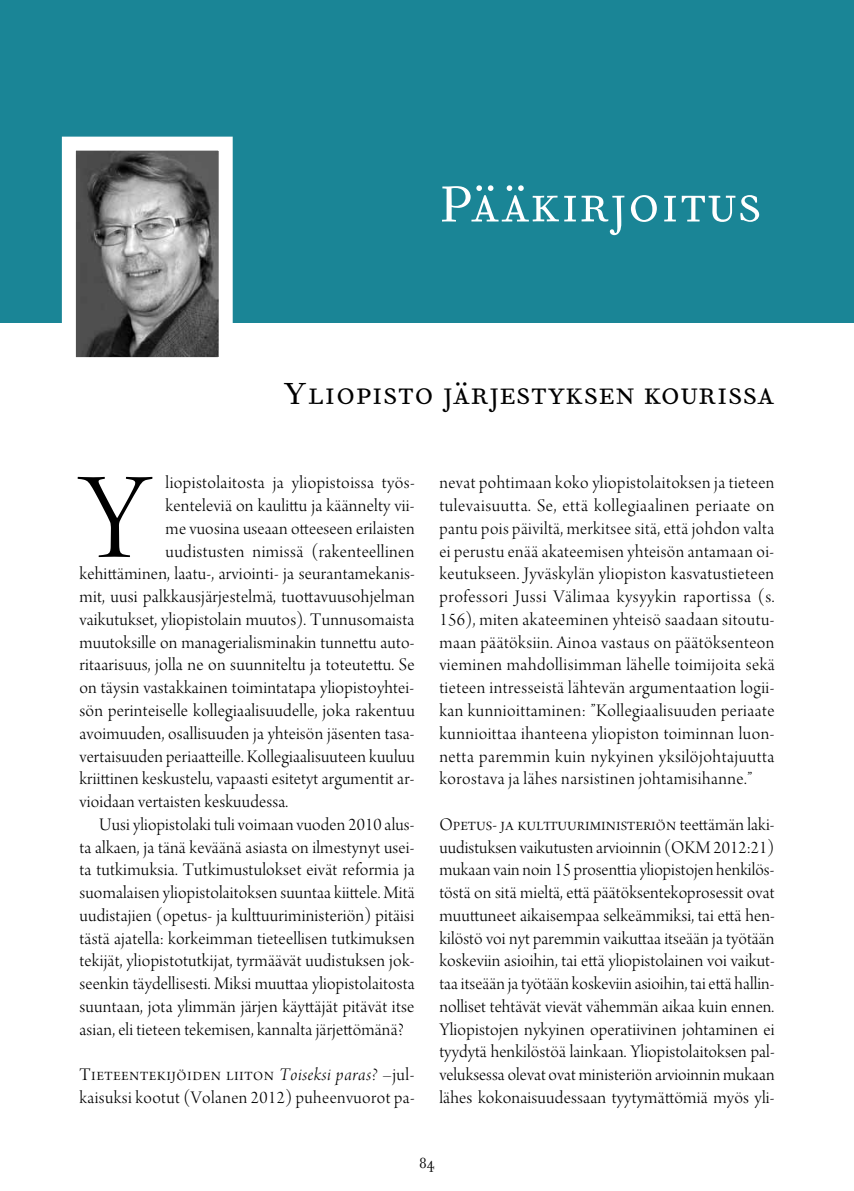
<style>
.page{position:relative;width:854px;height:1191px;background:#fff}
.page>*{position:absolute;margin:0;border:0;box-sizing:border-box;transform-origin:0 0}
.t1{font:129.5px "Arno Pro Light Display";color:#000}
.t2{font:61.25px "Fournier MT Regular SC";color:#fff}
.t3{font:36.75px "Fournier MT Regular SC";color:#000}
.t4{font:18.72px/22.8px "Arno Pro Light Display";letter-spacing:.025em;color:#000;text-align:justify}
.t5{font:18.72px "Arno Pro Light Display";letter-spacing:.065em;color:#000}
.t6{font:15.75px "Filosofia";color:#000}
.s1{font-family:"Arno Pro Light Italic Display"}
</style>
<div class="page">
<div style="left:0;top:0;width:853px;height:323px;background:#1a8596"></div>
<img style="left:77px;top:152px;width:141px;height:204px">
<div style="left:62px;top:137px;width:171px;height:234px;border:14px solid #fff"></div>
<h2 class="t2" style="left:439px;top:172px;width:323px">Pääkirjoitus</h2>
<h3 class="t3" style="left:283px;top:374px;width:492px">Yliopisto järjestyksen kourissa</h3>
<h1 class="t1" style="left:79px;top:448px;width:71px">Y</h1>
<p class="t4" style="left:165px;top:473px;width:250px">liopistolaitosta ja yliopistoissa työs-</p>
<p class="t4" style="left:165px;top:495px;width:250px">kenteleviä on kaulittu ja käännelty vii-</p>
<p class="t4" style="left:165px;top:518px;width:250px">me vuosina useaan otteeseen erilaisten</p>
<p class="t4" style="left:165px;top:541px;width:250px">uudistusten nimissä (rakenteellinen</p>
<p class="t4" style="left:79px;top:564px;width:337px">kehittäminen, laatu-, arviointi- ja seurantamekanis-</p>
<p class="t5" style="left:79px;top:586px;width:336px">mit, uusi palkkausjärjestelmä, tuottavuusohjelman</p>
<p class="t4" style="left:79px;top:609px;width:336px">vaikutukset, yliopistolain muutos). Tunnusomaista</p>
<p class="t4" style="left:79px;top:632px;width:336px">muutoksille on managerialisminakin tunnettu auto-</p>
<p class="t4" style="left:79px;top:655px;width:336px">ritaarisuus, jolla ne on suunniteltu ja toteutettu. Se</p>
<p class="t4" style="left:79px;top:677px;width:336px">on täysin vastakkainen toimintatapa yliopistoyhtei-</p>
<p class="t4" style="left:79px;top:700px;width:337px">sön perinteiselle kollegiaalisuudelle, joka rakentuu</p>
<p class="t4" style="left:79px;top:723px;width:336px">avoimuuden, osallisuuden ja yhteisön jäsenten tasa-</p>
<p class="t4" style="left:79px;top:746px;width:337px">vertaisuuden periaatteille. Kollegiaalisuuteen kuuluu</p>
<p class="t4" style="left:79px;top:768px;width:336px">kriittinen keskustelu, vapaasti esitetyt argumentit ar-</p>
<p class="t4" style="left:79px;top:791px;width:210px">vioidaan vertaisten keskuudessa.</p>
<p class="t4" style="left:99px;top:814px;width:316px">Uusi yliopistolaki tuli voimaan vuoden 2010 alus-</p>
<p class="t4" style="left:79px;top:837px;width:336px">ta alkaen, ja tänä keväänä asiasta on ilmestynyt usei-</p>
<p class="t4" style="left:79px;top:859px;width:337px">ta tutkimuksia. Tutkimustulokset eivät reformia ja</p>
<p class="t4" style="left:79px;top:882px;width:336px">suomalaisen yliopistolaitoksen suuntaa kiittele. Mitä</p>
<p class="t4" style="left:79px;top:905px;width:336px">uudistajien (opetus- ja kulttuuriministeriön) pitäisi</p>
<p class="t4" style="left:79px;top:928px;width:336px">tästä ajatella: korkeimman tieteellisen tutkimuksen</p>
<p class="t4" style="left:79px;top:950px;width:336px">tekijät, yliopistotutkijat, tyrmäävät uudistuksen jok-</p>
<p class="t4" style="left:79px;top:973px;width:336px">seenkin täydellisesti. Miksi muuttaa yliopistolaitosta</p>
<p class="t4" style="left:79px;top:996px;width:336px">suuntaan, jota ylimmän järjen käyttäjät pitävät itse</p>
<p class="t4" style="left:79px;top:1019px;width:326px">asian, eli tieteen tekemisen, kannalta järjettömänä?</p>
<p class="t4" style="left:79px;top:1064px;width:337px">Tieteentekijöiden liiton <span class="s1">Toiseksi paras?</span> –jul&shy;kaisuksi kootut (Volanen 2012) puheenvuorot pa-</p>
<p class="t4" style="left:439px;top:473px;width:337px">nevat pohtimaan koko yliopistolaitoksen ja tieteen tulevaisuutta. Se, että kollegiaalinen periaate on pantu pois päiviltä, merkitsee sitä, että johdon valta ei perustu enää akateemisen yhteisön antamaan oi&shy;keutukseen. Jyväskylän yliopiston kasvatustieteen professori Jussi Välimaa kysyykin raportissa (s.<br>156), miten akateeminen yhteisö saadaan sitoutu&shy;maan päätöksiin. Ainoa vastaus on päätöksenteon vieminen mahdollisimman lähelle toimijoita sekä tieteen intresseistä lähtevän argumentaation logii&shy;kan kunnioittaminen: ”Kollegiaalisuuden periaate kunnioittaa ihanteena yliopiston toiminnan luon&shy;netta paremmin kuin nykyinen yksilöjohtajuutta korostava ja lähes narsistinen johtamisihanne.”</p>
<p class="t4" style="left:439px;top:814px;width:337px">Opetus- ja kulttuuriministeriön teettämän laki&shy;uudistuksen vaikutusten arvioinnin (OKM 2012:21) mukaan vain noin 15 prosenttia yliopistojen henkilös&shy;töstä on sitä mieltä, että päätöksentekoprosessit ovat muuttuneet aikaisempaa selkeämmiksi, tai että hen&shy;kilöstö voi nyt paremmin vaikuttaa itseään ja työtään koskeviin asioihin, tai että yliopistolainen voi vaikut&shy;taa itseään ja työtään koskeviin asioihin, tai että hallin&shy;nolliset tehtävät vievät vähemmän aikaa kuin ennen.<br>Yliopistojen nykyinen operatiivinen johtaminen ei tyydytä henkilöstöä lainkaan. Yliopistolaitoksen pal&shy;veluksessa olevat ovat ministeriön arvioinnin mukaan lähes kokonaisuudessaan tyytymättömiä myös yli-</p>
<p class="t6" style="left:419px;top:1154px;width:17px">84</p>
</div>
